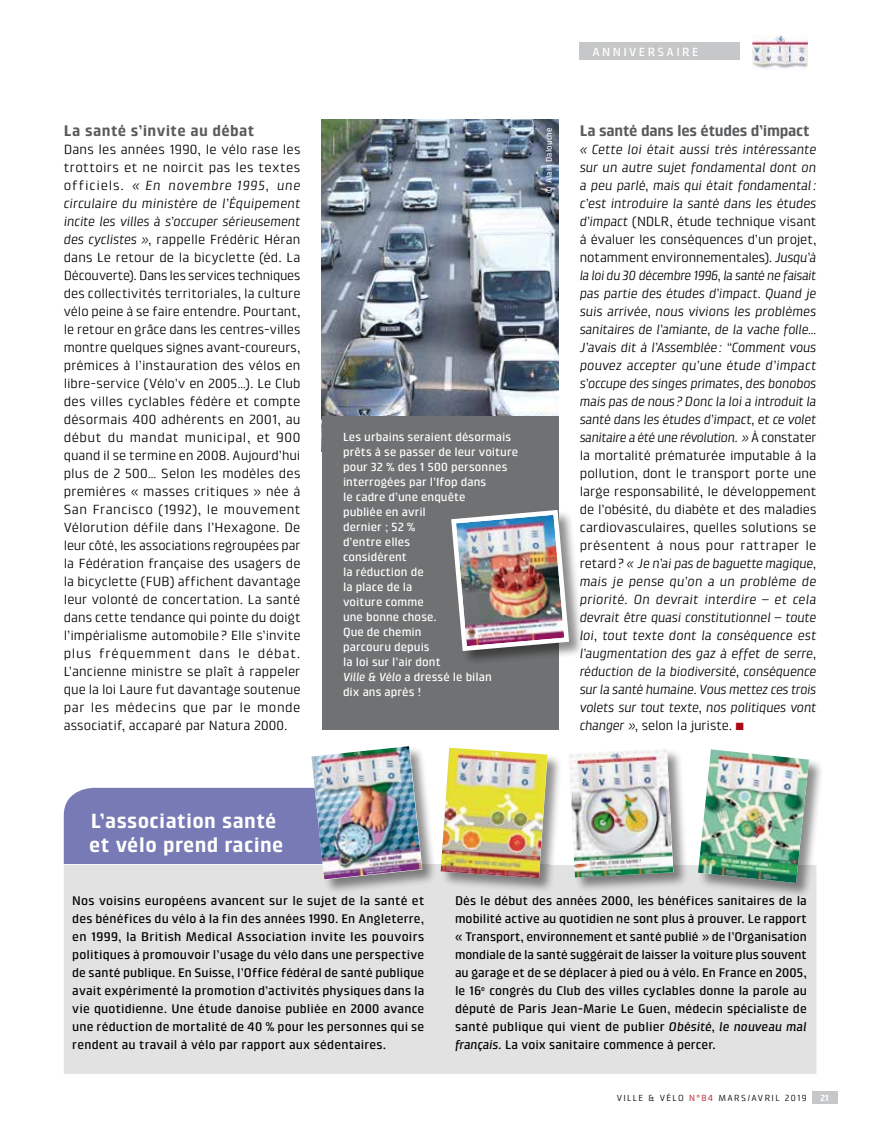
<style>
.page{position:relative;width:893px;height:1127px;background:#fff}
.page>*{position:absolute;margin:0;border:0;box-sizing:border-box;transform-origin:0 0}
.t1{font:700 21px/24px "Klint LT Pro";letter-spacing:.015em;color:#fff}
.t2{font:700 15.75px "Klint LT Pro";letter-spacing:-.01em;color:#5a5b5d}
.t3{font:700 15.75px "Klint LT Pro";letter-spacing:.02em;color:#5a5b5d}
.t4{font:italic 13.5px/18px "Klint LT Pro";letter-spacing:-.02em;color:#000;text-align:justify}
.t5{font:13.5px/18px "Klint LT Pro";letter-spacing:.01em;color:#000;text-align:justify}
.t6{font:500 12.75px/18px "Klint LT Pro";letter-spacing:.01em;color:#000;text-align:justify}
.t7{font:500 12px/15px "Klint LT Pro";letter-spacing:.005em;color:#fff}
.t8{font:500 12px "Klint LT Pro";letter-spacing:.2em;color:#fff}
.t9{font:9px "Klint LT Pro";letter-spacing:.15em;color:#000}
.t10{font:700 9px "Klint LT Pro";color:#fff}
.t11{font:500 8.25px "Klint LT Pro";letter-spacing:.01em;color:#fff}
.s1{font-style:italic}
.s2{font-style:normal}
.s3{color:#af0917}
</style>
<div class="page">
<img style="left:753px;top:36px;width:55px;height:33px">
<div style="left:812px;top:1091px;width:25px;height:13px;background:#c6c7c8"></div>
<div style="left:580px;top:43px;width:160px;height:17px;background:#c6c7c8"></div>
<div style="left:64px;top:864px;width:752px;height:210px;background:#e2e2e3"></div>
<img style="left:322px;top:119px;width:236px;height:297px">
<div style="left:311px;top:746px;width:127px;height:149px;background:#000;opacity:.45"></div>
<svg style="left:64px;top:787px;width:358px;height:93px;background:#8b8ebe"></svg>
<img style="left:311px;top:746px;width:111px;height:133px">
<div style="left:440px;top:747px;width:123px;height:147px;background:#000;opacity:.45"></div>
<img style="left:441px;top:748px;width:106px;height:130px">
<div style="left:568px;top:748px;width:121px;height:145px;background:#000;opacity:.45"></div>
<img style="left:568px;top:748px;width:105px;height:129px">
<div style="left:698px;top:749px;width:126px;height:149px;background:#000;opacity:.45"></div>
<img style="left:698px;top:749px;width:111px;height:134px">
<div style="left:322px;top:416px;width:236px;height:313px;background:#707172"></div>
<div style="left:451px;top:510px;width:133px;height:156px;background:#000;opacity:.45"></div>
<img style="left:451px;top:507px;width:120px;height:146px">
<p class="t3" style="left:64px;top:121px;width:192px">La santé s’invite au débat</p>
<p class="t5" style="left:64px;top:140px;width:238px">Dans les années 1990, le vélo rase les trottoirs et ne noircit pas les textes officiels. <span class="s1">« En novembre 1995, une circulaire du ministère de l’Équipement incite les villes à s’occuper sérieusement des cyclistes »,</span> rappelle Frédéric Héran dans Le retour de la bicyclette (éd. La Découverte). Dans les services techniques des collectivités territoriales, la culture vélo peine à se faire entendre. Pourtant, le retour en grâce dans les centres-villes montre quelques signes avant-coureurs, prémices à l’instauration des vélos en libre-service (Vélo’v en 2005…). Le Club des villes cyclables fédère et compte désormais 400 adhérents en 2001, au début du mandat municipal, et 900 quand il se termine en 2008. Aujourd’hui plus de 2 500… Selon les modèles des premières « masses critiques » née à San Francisco (1992), le mouvement Vélorution défile dans l’Hexagone. De leur côté, les associations regroupées par la Fédération française des usagers de la bicyclette (FUB) affichent davantage leur volonté de concertation. La santé dans cette tendance qui pointe du doigt l’impérialisme automobile? Elle s’invite plus fréquemment dans le débat.<br>L’ancienne ministre se plaît à rappeler que la loi Laure fut davantage soutenue par les médecins que par le monde associatif, accaparé par Natura 2000.</p>
<h1 class="t1" style="left:89px;top:809px;width:196px">L’association santé et vélo prend racine</h1>
<p class="t7" style="left:343px;top:429px;width:177px">Les urbains seraient désormais prêts à se passer de leur voiture pour 32 % des 1 500 personnes interrogées par l’Ifop dans<br>le cadre d’une enquête<br>publiée en avril<br>dernier ; 52 %<br>d’entre elles<br>considèrent<br>la réduction de<br>la place de la<br>voiture comme<br>une bonne chose.<br>Que de chemin<br>parcouru depuis<br>la loi sur l’air dont<br><span class="s1">Ville &amp; Vélo</span> a dressé le bilan<br>dix ans après !</p>
<p class="t11" style="left:544px;top:192px;width:66px;rotate:-90deg">© Alain Dalouche</p>
<p class="t8" style="left:592px;top:45px;width:108px">ANNIVERSAIRE</p>
<p class="t2" style="left:580px;top:121px;width:231px">La santé dans les études d’impact</p>
<p class="t4" style="left:580px;top:140px;width:238px">« Cette loi était aussi très intéressante sur un autre sujet fondamental dont on a peu parlé, mais qui était fondamental: c’est introduire la santé dans les études d’impact <span class="s2">(NDLR, étude technique visant à évaluer les conséquences d’un projet, notamment environnementales).</span> Jusqu’à la loi du 30 décembre 1996, la santé ne faisait pas partie des études d’impact. Quand je suis arrivée, nous vivions les problèmes sanitaires de l’amiante, de la vache folle… J’avais dit à l’Assemblée: “Comment vous pouvez accepter qu’une étude d’impact s’occupe des singes primates, des bonobos mais pas de nous? Donc la loi a introduit la santé dans les études d’impact, et ce volet sanitaire a été une révolution. » <span class="s2">À constater la mortalité prématurée imputable à la pollution, dont le transport porte une large responsabilité, le développement de l’obésité, du diabète et des maladies cardiovasculaires, quelles solutions se présentent à nous pour rattraper le retard?</span> « Je n’ai pas de baguette magique, mais je pense qu’on a un problème de priorité. On devrait interdire – et cela devrait être quasi constitutionnel – toute loi, tout texte dont la conséquence est l’augmentation des gaz à effet de serre, réduction de la biodiversité, conséquence sur la santé humaine. Vous mettez ces trois volets sur tout texte, nos politiques vont changer », <span class="s2">selon la juriste.</span> <span class="s3">■</span></p>
<p class="t6" style="left:72px;top:892px;width:354px">Nos voisins européens avancent sur le sujet de la santé et des bénéfices du vélo à la fin des années 1990. En Angleterre, en 1999, la British Medical Association invite les pouvoirs politiques à promouvoir l’usage du vélo dans une perspective de santé publique. En Suisse, l’Office fédéral de santé publique avait expérimenté la promotion d’activités physiques dans la vie quotidienne. Une étude danoise publiée en 2000 avance une réduction de mortalité de 40 % pour les personnes qui se rendent au travail à vélo par rapport aux sédentaires.</p>
<p class="t6" style="left:455px;top:892px;width:353px">Dès le début des années 2000, les bénéfices sanitaires de la mobilité active au quotidien ne sont plus à prouver. Le rapport « Transport, environnement et santé publié » de l’Organisation mondiale de la santé suggérait de laisser la voiture plus souvent au garage et de se déplacer à pied ou à vélo. En France en 2005, le 16<sup>e</sup> congrès du Club des villes cyclables donne la parole au député de Paris Jean-Marie Le Guen, médecin spécialiste de santé publique qui vient de publier <span class="s1">Obésité, le nouveau mal français.</span> La voix sanitaire commence à percer.</p>
<p class="t9" style="left:617px;top:1093px;width:191px">VILLE &amp; VÉLO <span class="s3">N°84</span> MARS/AVRIL 2019</p>
<p class="t10" style="left:820px;top:1093px;width:10px">21</p>
</div>
